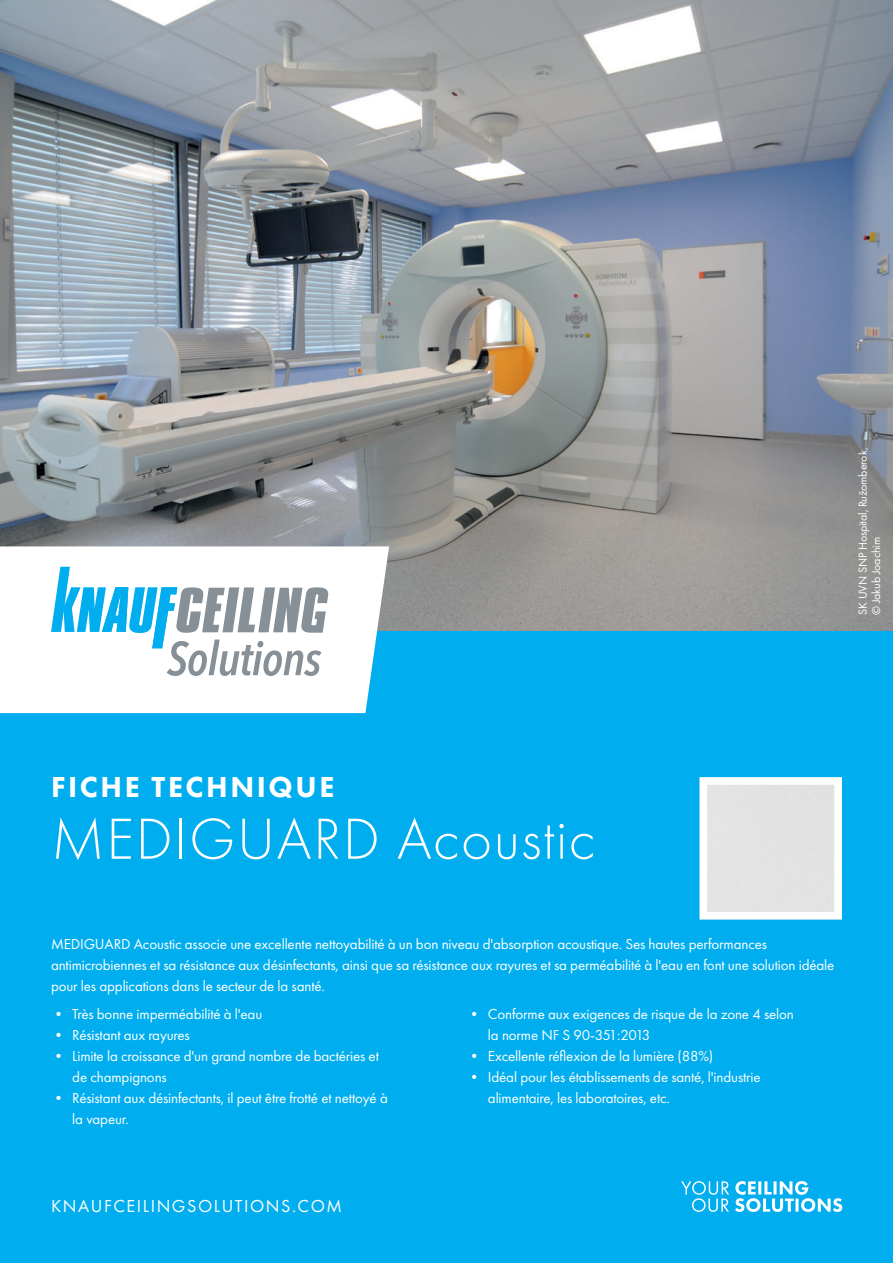
<style>
.page{position:relative;width:893px;height:1263px;background:#fff}
.page>*{position:absolute;margin:0;border:0;box-sizing:border-box;transform-origin:0 0}
.t1{font:300 60px "Futura PT";letter-spacing:.025em;color:#fff}
.t2{font:800 30px "Futura PT";letter-spacing:.085em;color:#fff}
.t3{font:18px "Futura PT";letter-spacing:.085em;color:#fff}
.t4{font:15px/21px "Futura PT";letter-spacing:-.01em;color:#fff}
.t5{font:12px/13.5px "Futura PT";letter-spacing:-.01em;color:#fff}
</style>
<div class="page">
<img style="left:0;top:0;width:893px;height:631px">
<div style="left:0;top:631px;width:893px;height:632px;background:#00aeef"></div>
<svg style="left:699px;top:777px;width:143px;height:143px"></svg>
<svg style="left:681px;top:1181px;width:161px;height:31px"></svg>
<svg style="left:0;top:546px;width:389px;height:167px;fill:#fff"></svg>
<svg style="left:51px;top:567px;width:278px;height:109px"></svg>
<p class="t5" style="left:856px;top:615px;width:169px;rotate:-90deg">SK UVN SNP Hospital, Ružomberok, © Jakub Joachim</p>
<h2 class="t2" style="left:51px;top:769px;width:285px">FICHE TECHNIQUE</h2>
<h1 class="t1" style="left:51px;top:805px;width:546px">MEDIGUARD Acoustic</h1>
<p class="t4" style="left:51px;top:933px;width:785px">MEDIGUARD Acoustic associe une excellente nettoyabilité à un bon niveau d'absorption acoustique. Ses hautes performances antimicrobiennes et sa résistance aux désinfectants, ainsi que sa résistance aux rayures et sa perméabilité à l'eau en font une solution idéale pour les applications dans le secteur de la santé.</p>
<p class="t4" style="left:51px;top:1004px;width:213px">• Très bonne imperméabilité à l'eau</p>
<p class="t4" style="left:51px;top:1025px;width:140px">• Résistant aux rayures</p>
<p class="t4" style="left:72px;top:1046px;width:308px;text-indent:-21px">• Limite la croissance d'un grand nombre de bactéries et de champignons</p>
<p class="t4" style="left:72px;top:1088px;width:317px;text-indent:-21px">• Résistant aux désinfectants, il peut être frotté et nettoyé à la vapeur.</p>
<p class="t3" style="left:51px;top:1195px;width:292px">KNAUFCEILINGSOLUTIONS.COM</p>
<p class="t4" style="left:488px;top:1004px;width:308px;text-indent:-21px">• Conforme aux exigences de risque de la zone 4 selon la norme NF S 90-351:2013</p>
<p class="t4" style="left:467px;top:1046px;width:248px">• Excellente réflexion de la lumière (88%)</p>
<p class="t4" style="left:488px;top:1067px;width:274px;text-indent:-21px">• Idéal pour les établissements de santé, l'industrie alimentaire, les laboratoires, etc.</p>
</div>
